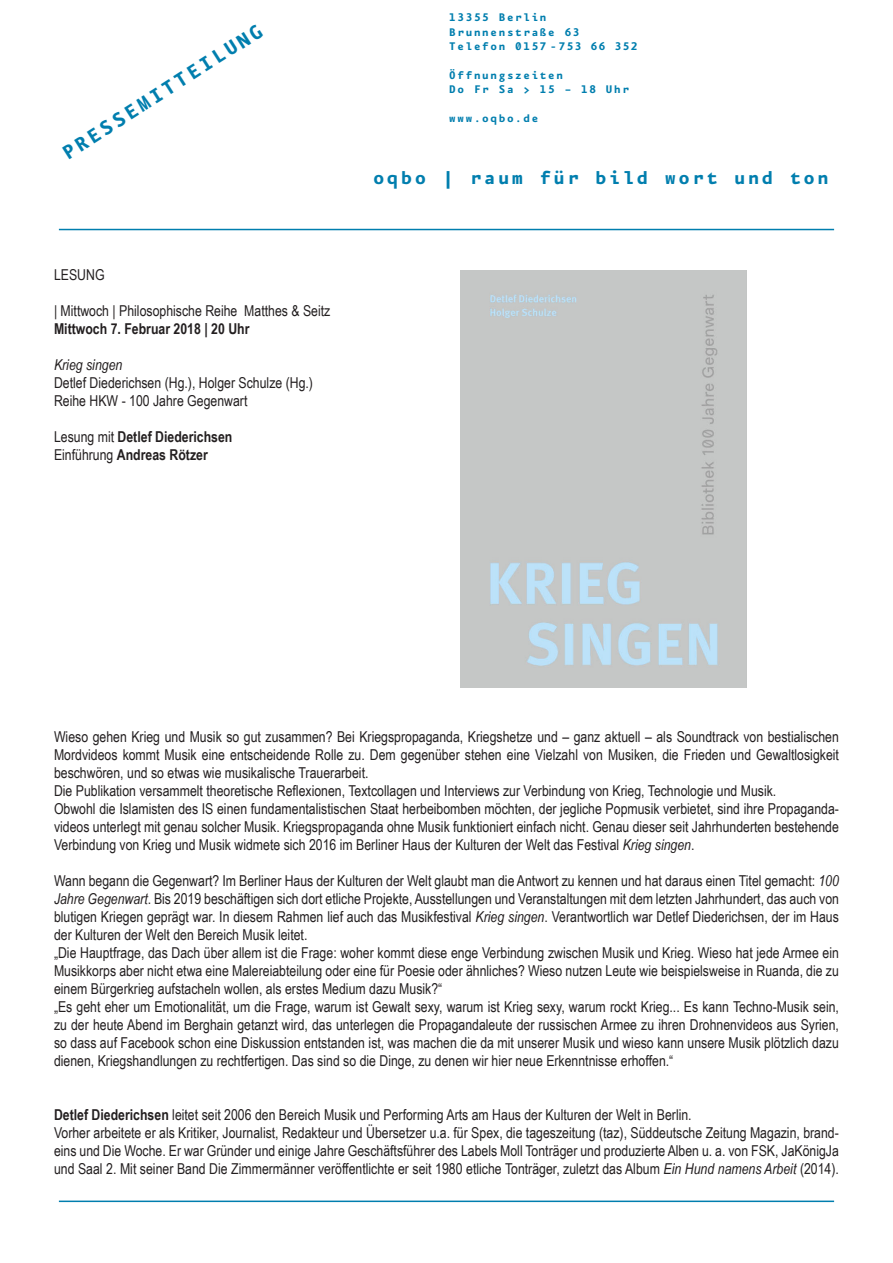
<style>
.page{position:relative;width:893px;height:1263px;background:#fff}
.page>*{position:absolute;margin:0;border:0;box-sizing:border-box;transform-origin:0 0}
.t1{font:700 23.85px "Eureka Mono CE";color:#007eae}
.t2{font:700 22.35px "Eureka Mono CE";letter-spacing:.02em;color:#007eae}
.t3{font:15px/18px "Arial Narrow";color:#231f20;text-align:justify}
.t4{font:700 15px "Arial Narrow";color:#231f20}
.t5{font:italic 15px "Arial Narrow";color:#231f20}
.t6{font:700 13.35px/14.4px "Eureka Mono CE";letter-spacing:.02em;color:#007eae}
.s1{font-weight:400}
.s2{font-style:italic}
.s3{font-weight:700}
</style>
<div class="page">
<hr style="left:59px;top:229px;width:775px;height:1px;background:#007eae">
<hr style="left:59px;top:1200px;width:775px;height:2px;background:#007eae">
<img style="left:461px;top:270px;width:286px;height:418px">
<p class="t1" style="left:56px;top:143px;width:237px;rotate:-32deg">PRESSEMITTEILUNG</p>
<p class="t3" style="left:54px;top:265px;width:52px">LESUNG</p>
<p class="t3" style="left:54px;top:301px;width:278px">| Mittwoch | Philosophische Reihe Matthes &amp; Seitz</p>
<p class="t4" style="left:54px;top:318px;width:197px">Mittwoch 7. Februar 2018 | 20 Uhr</p>
<p class="t5" style="left:54px;top:354px;width:70px">Krieg singen</p>
<p class="t3" style="left:54px;top:373px;width:261px">Detlef Diederichsen (Hg.), Holger Schulze (Hg.)</p>
<p class="t3" style="left:54px;top:391px;width:195px">Reihe HKW - 100 Jahre Gegenwart</p>
<p class="t4" style="left:54px;top:426px;width:180px"><span class="s1">Lesung mit</span> Detlef Diederichsen</p>
<p class="t4" style="left:54px;top:444px;width:155px"><span class="s1">Einführung</span> Andreas Rötzer</p>
<p class="t6" style="left:449px;top:10px;width:191px">13355 Berlin<br>Brunnenstraße 63<br>Telefon 0157 -753 66 352</p>
<p class="t6" style="left:449px;top:68px;width:183px">Öffnungszeiten<br>Do Fr Sa &gt; 15 – 18 Uhr</p>
<p class="t6" style="left:449px;top:111px;width:92px">www.oqbo.de</p>
<p class="t2" style="left:372px;top:166px;width:459px">oqbo | raum für bild wort und ton</p>
<p class="t3" style="left:54px;top:727px;width:786px">Wieso gehen Krieg und Musik so gut zusammen? Bei Kriegspropaganda, Kriegshetze und – ganz aktuell – als Soundtrack von bestialischen<br>Mordvideos kommt Musik eine entscheidende Rolle zu. Dem gegenüber stehen eine Vielzahl von Musiken, die Frieden und Gewaltlosigkeit</p>
<p class="t3" style="left:54px;top:763px;width:316px">beschwören, und so etwas wie musikalische Trauerarbeit.</p>
<p class="t3" style="left:54px;top:781px;width:724px">Die Publikation versammelt theoretische Reflexionen, Textcollagen und Interviews zur Verbindung von Krieg, Technologie und Musik.</p>
<p class="t3" style="left:54px;top:799px;width:786px">Obwohl die Islamisten des IS einen fundamentalistischen Staat herbeibomben möchten, der jegliche Popmusik verbietet, sind ihre Propaganda&shy;videos unterlegt mit genau solcher Musik. Kriegspropaganda ohne Musik funktioniert einfach nicht. Genau dieser seit Jahrhunderten bestehende Verbindung von Krieg und Musik widmete sich 2016 im Berliner Haus der Kulturen der Welt das Festival <span class="s2">Krieg singen</span>.</p>
<p class="t3" style="left:54px;top:871px;width:786px">Wann begann die Gegenwart? Im Berliner Haus der Kulturen der Welt glaubt man die Antwort zu kennen und hat daraus einen Titel gemacht: <span class="s2">100<br>Jahre Gegenwart</span>. Bis 2019 beschäftigen sich dort etliche Projekte, Ausstellungen und Veranstaltungen mit dem letzten Jahrhundert, das auch von blutigen Kriegen geprägt war. In diesem Rahmen lief auch das Musikfestival <span class="s2">Krieg singen</span>. Verantwortlich war Detlef Diederichsen, der im Haus der Kulturen der Welt den Bereich Musik leitet.</p>
<p class="t3" style="left:54px;top:943px;width:786px">„Die Hauptfrage, das Dach über allem ist die Frage: woher kommt diese enge Verbindung zwischen Musik und Krieg. Wieso hat jede Armee ein Musikkorps aber nicht etwa eine Malereiabteilung oder eine für Poesie oder ähnliches? Wieso nutzen Leute wie beispielsweise in Ruanda, die zu einem Bürgerkrieg aufstacheln wollen, als erstes Medium dazu Musik?“</p>
<p class="t3" style="left:54px;top:997px;width:786px">„Es geht eher um Emotionalität, um die Frage, warum ist Gewalt sexy, warum ist Krieg sexy, warum rockt Krieg... Es kann Techno-Musik sein, zu der heute Abend im Berghain getanzt wird, das unterlegen die Propagandaleute der russischen Armee zu ihren Drohnenvideos aus Syrien, so dass auf Facebook schon eine Diskussion entstanden ist, was machen die da mit unserer Musik und wieso kann unsere Musik plötzlich dazu dienen, Kriegshandlungen zu rechtfertigen. Das sind so die Dinge, zu denen wir hier neue Erkenntnisse erhoffen.“</p>
<p class="t3" style="left:54px;top:1105px;width:639px"><span class="s3">Detlef Diederichsen</span> leitet seit 2006 den Bereich Musik und Performing Arts am Haus der Kulturen der Welt in Berlin.</p>
<p class="t3" style="left:54px;top:1123px;width:786px">Vorher arbeitete er als Kritiker, Journalist, Redakteur und Übersetzer u.a. für Spex, die tageszeitung (taz), Süddeutsche Zeitung Magazin, brand&shy;eins und Die Woche. Er war Gründer und einige Jahre Geschäftsführer des Labels Moll Tonträger und produzierte Alben u. a. von FSK, JaKönigJa und Saal 2. Mit seiner Band Die Zimmermänner veröffentlichte er seit 1980 etliche Tonträger, zuletzt das Album <span class="s2">Ein Hund namens Arbeit</span> (2014).</p>
</div>
